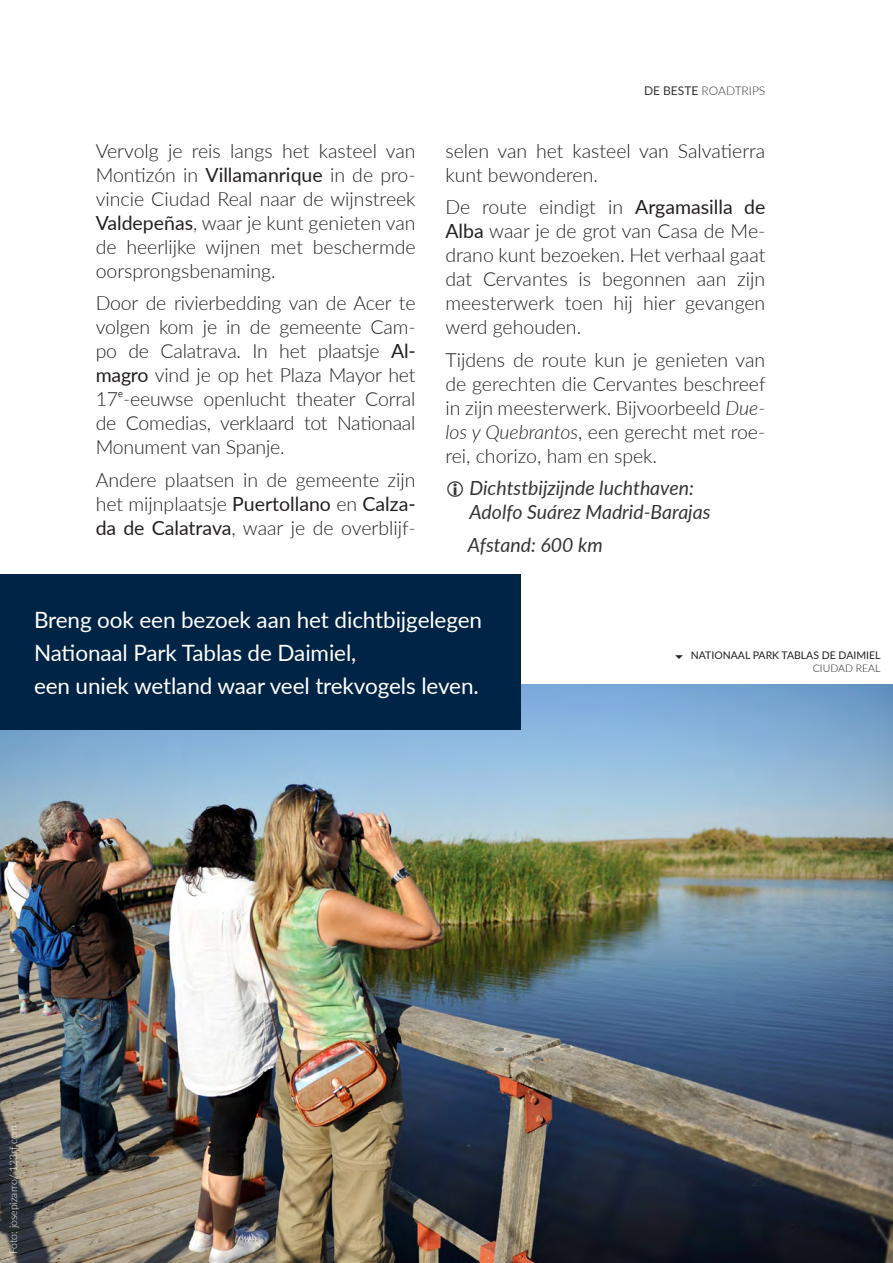
<style>
.page{position:relative;width:893px;height:1263px;background:#fff}
.page>*{position:absolute;margin:0;border:0;box-sizing:border-box;transform-origin:0 0}
.Destacado{font:22.5px "Lato";letter-spacing:-.005em;color:#fff}
.Body{font:300 19.5px/24px "Lato";color:#231f20;text-align:justify}
.INFO2{font:italic 19.5px/24px "Lato";color:#353534}
.t1{font:300 12px "Lato";color:#353534}
.t2{font:10.5px "Lato";color:#231f20}
.PIE_ARRIBA{font:300 10.5px "Lato";color:#fff}
.PIE_ARRIBA-2{font:300 10.5px "Lato";color:#231f20}
.s1{font-weight:400}
.s2{font-style:italic}
</style>
<div class="page">
<img style="left:0;top:685px;width:893px;height:578px">
<div style="left:0;top:574px;width:520px;height:156px;background:#002445"></div>
<p class="Body" style="left:96px;top:138px;width:321px">Vervolg je reis langs het kasteel van Montizón in <span class="s1">Villamanrique</span> in de pro&shy;vincie Ciudad Real naar de wijnstreek <span class="s1">Valdepeñas</span>, waar je kunt genieten van de heerlijke wijnen met beschermde oorsprongsbenaming.</p>
<p class="Body" style="left:96px;top:291px;width:321px">Door de rivierbedding van de Acer te volgen kom je in de gemeente Cam&shy;po de Calatrava. In het plaatsje <span class="s1">Al&shy;magro</span> vind je op het Plaza Mayor het 17e-eeuwse openlucht theater Corral de Comedias, verklaard tot Nationaal Monument van Spanje.</p>
<p class="Body" style="left:96px;top:467px;width:321px">Andere plaatsen in de gemeente zijn het mijnplaatsje <span class="s1">Puertollano</span> en <span class="s1">Calza&shy;da de Calatrava</span>, waar je de overblijf-</p>
<p class="t1" style="left:644px;top:82px;width:123px"><span class="s1">DE BESTE</span> ROADTRIPS</p>
<p class="Body" style="left:445px;top:138px;width:321px">selen van het kasteel van Salvatierra kunt bewonderen.</p>
<p class="Body" style="left:445px;top:195px;width:321px">De route eindigt in <span class="s1">Argamasilla de Alba</span> waar je de grot van Casa de Me&shy;drano kunt bezoeken. Het verhaal gaat dat Cervantes is begonnen aan zijn meesterwerk toen hij hier gevangen werd gehouden.</p>
<p class="Body" style="left:445px;top:347px;width:322px">Tijdens de route kun je genieten van de gerechten die Cervantes beschreef in zijn meesterwerk. Bijvoorbeeld <span class="s2">Due&shy;los y Quebrantos</span>, een gerecht met roe&shy;rei, chorizo, ham en spek.</p>
<p class="INFO2" style="left:469px;top:475px;width:243px">Dichtstbijzijnde luchthaven:<br>Adolfo Suárez Madrid-Barajas</p>
<p class="INFO2" style="left:468px;top:532px;width:136px">Afstand: 600 km</p>
<p class="Destacado" style="left:34px;top:604px;width:450px">Breng ook een bezoek aan het dichtbijgelegen</p>
<p class="Destacado" style="left:34px;top:637px;width:324px">Nationaal Park Tablas de Daimiel,</p>
<p class="Destacado" style="left:34px;top:670px;width:446px">een uniek wetland waar veel trekvogels leven.</p>
<p class="t2" style="left:691px;top:648px;width:191px">NATIONAAL PARK TABLAS DE DAIMIEL</p>
<p class="PIE_ARRIBA-2" style="left:813px;top:661px;width:69px">CIUDAD REAL</p>
<p class="PIE_ARRIBA" style="left:6px;top:1254px;width:131px;rotate:-90deg">Foto: josepizarro/ 123rf.com</p>
</div>
